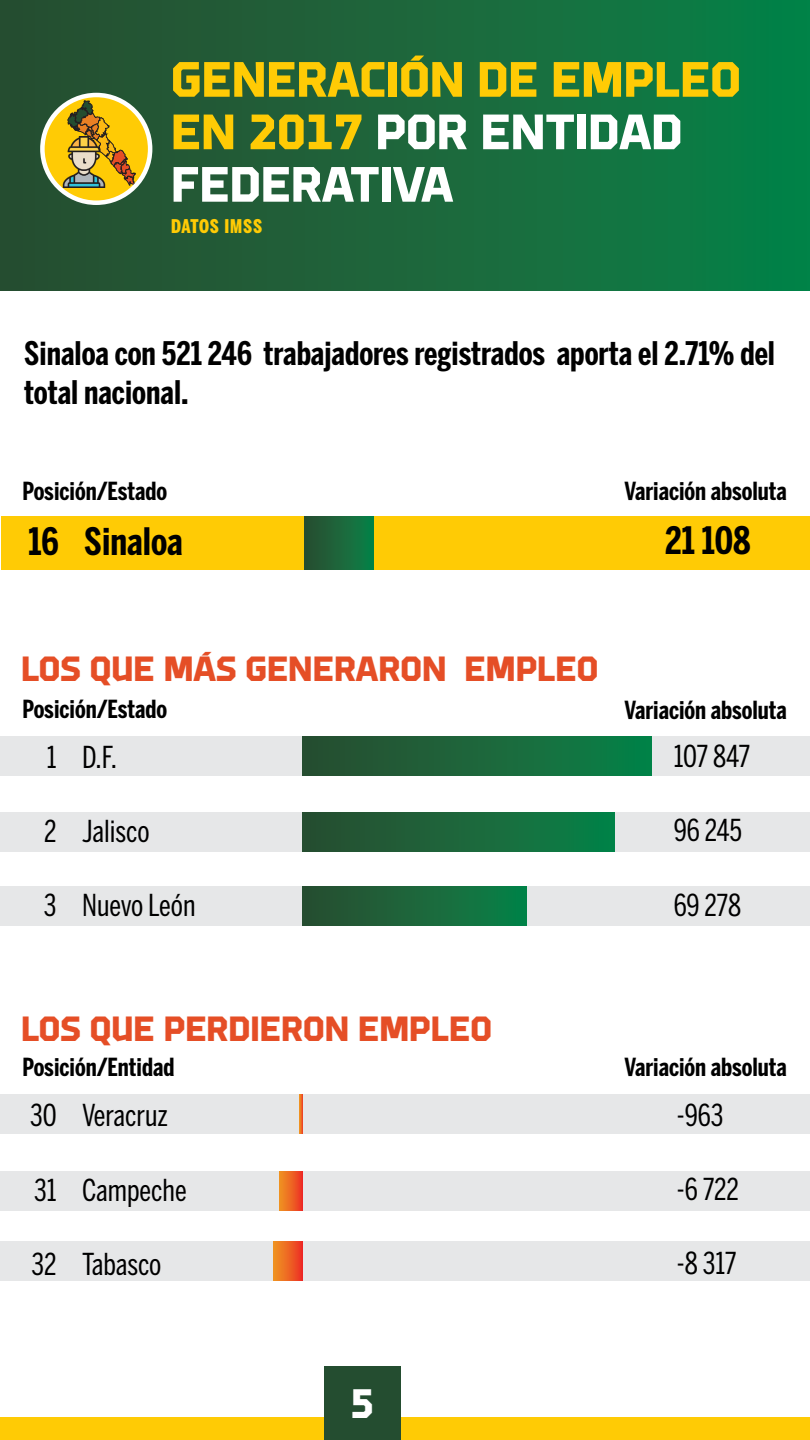
<style>
.page{position:relative;width:810px;height:1440px;background:#fff}
.page>*{position:absolute;margin:0;border:0;box-sizing:border-box;transform-origin:0 0}
.t1{font:800 51px/52.5px "Brooklyn";color:#ffcb05}
.t2{font:800 42.3px "Brooklyn";color:#fff}
.t3{font:700 37.5px "Benton Sans Comp";color:#000}
.t4{font:800 36px "Brooklyn";color:#e54e26}
.t5{font:700 32.25px/38.7px "Benton Sans Comp";color:#000}
.t6{font:30px "Benton Sans Comp";color:#000}
.t7{font:700 24.75px "Benton Sans Comp";color:#000}
.t8{font:900 18.75px "Benton Sans Comp";letter-spacing:.045em;color:#ffcb05}
.s1{color:#fff}
</style>
<div class="page">
<div style="left:0;top:0;width:810px;height:290px;background:linear-gradient(to right,#2c4d31,#088247)"></div>
<div style="left:0;top:736px;width:810px;height:39px;background:#e6e7e8"></div>
<div style="left:0;top:1094px;width:810px;height:40px;background:#e6e7e8"></div>
<div style="left:0;top:812px;width:810px;height:40px;background:#e6e7e8"></div>
<div style="left:0;top:1172px;width:810px;height:39px;background:#e6e7e8"></div>
<div style="left:0;top:887px;width:810px;height:39px;background:#e6e7e8"></div>
<div style="left:0;top:1241px;width:810px;height:40px;background:#e6e7e8"></div>
<svg style="left:42px;top:95px;width:108px;height:108px;background:#fed431"></svg>
<svg style="left:67px;top:100px;width:69px;height:86px;background:#cc9d19"></svg>
<div style="left:40px;top:93px;width:112px;height:112px;border:4px solid #fff;border-radius:50%"></div>
<img style="left:58px;top:136px;width:52px;height:52px">
<div style="left:302px;top:736px;width:350px;height:39px;background:linear-gradient(to right,#2b4c2f,#088248)"></div>
<div style="left:302px;top:812px;width:312px;height:40px;background:linear-gradient(to right,#2b4c2f,#088247)"></div>
<div style="left:302px;top:887px;width:225px;height:39px;background:linear-gradient(to right,#2b4c2f,#088248)"></div>
<svg style="left:299px;top:1094px;width:4px;height:40px"></svg>
<div style="left:279px;top:1172px;width:24px;height:39px;background:linear-gradient(to right,#ef9821,#ed3524)"></div>
<div style="left:273px;top:1241px;width:30px;height:40px;background:linear-gradient(to right,#ef9a21,#ed3324)"></div>
<div style="left:1px;top:516px;width:809px;height:54px;background:#ffcb05"></div>
<div style="left:305px;top:517px;width:68px;height:53px;background:linear-gradient(to right,#2b4c30,#0a8047)"></div>
<div style="left:0;top:1418px;width:810px;height:22px;background:#ffcb05"></div>
<div style="left:324px;top:1366px;width:76px;height:74px;background:#244d30"></div>
<h1 class="t1" style="left:171px;top:55px;width:571px">GENERACIÓN DE EMPLEO<br>EN 2017 <span class="s1">POR ENTIDAD<br>FEDERATIVA</span></h1>
<p class="t8" style="left:171px;top:216px;width:93px">DATOS IMSS</p>
<h3 class="t5" style="left:24px;top:334px;width:752px">Sinaloa con 521 246 trabajadores registrados aporta el 2.71% del total nacional.</h3>
<p class="t7" style="left:22px;top:477px;width:146px">Posición/Estado</p>
<p class="t7" style="left:625px;top:477px;width:164px">Variación absoluta</p>
<h3 class="t3" style="left:28px;top:520px;width:156px">16 Sinaloa</h3>
<h3 class="t3" style="left:665px;top:519px;width:87px">21 108</h3>
<h3 class="t4" style="left:21px;top:651px;width:579px">LOS QUE MÁS GENERARON EMPLEO</h3>
<p class="t7" style="left:22px;top:695px;width:146px">Posición/Estado</p>
<p class="t7" style="left:625px;top:695px;width:164px">Variación absoluta</p>
<p class="t6" style="left:47px;top:739px;width:11px">1</p>
<p class="t6" style="left:82px;top:740px;width:37px">D.F.</p>
<p class="t6" style="left:674px;top:739px;width:78px">107 847</p>
<p class="t6" style="left:44px;top:814px;width:14px">2</p>
<p class="t6" style="left:82px;top:814px;width:69px">Jalisco</p>
<p class="t6" style="left:674px;top:813px;width:70px">96 245</p>
<p class="t6" style="left:44px;top:888px;width:14px">3</p>
<p class="t6" style="left:82px;top:888px;width:115px">Nuevo León</p>
<p class="t6" style="left:674px;top:888px;width:69px">69 278</p>
<h3 class="t4" style="left:21px;top:1012px;width:472px">LOS QUE PERDIERON EMPLEO</h3>
<p class="t7" style="left:22px;top:1053px;width:154px">Posición/Entidad</p>
<p class="t7" style="left:625px;top:1053px;width:164px">Variación absoluta</p>
<p class="t6" style="left:30px;top:1098px;width:28px">30</p>
<p class="t6" style="left:82px;top:1098px;width:88px">Veracruz</p>
<p class="t6" style="left:677px;top:1098px;width:48px">-963</p>
<p class="t6" style="left:34px;top:1172px;width:24px">31</p>
<p class="t6" style="left:82px;top:1172px;width:106px">Campeche</p>
<p class="t6" style="left:677px;top:1172px;width:64px">-6 722</p>
<p class="t6" style="left:31px;top:1247px;width:27px">32</p>
<p class="t6" style="left:82px;top:1247px;width:81px">Tabasco</p>
<p class="t6" style="left:677px;top:1246px;width:61px">-8 317</p>
<h2 class="t2" style="left:350px;top:1383px;width:25px">5</h2>
</div>
